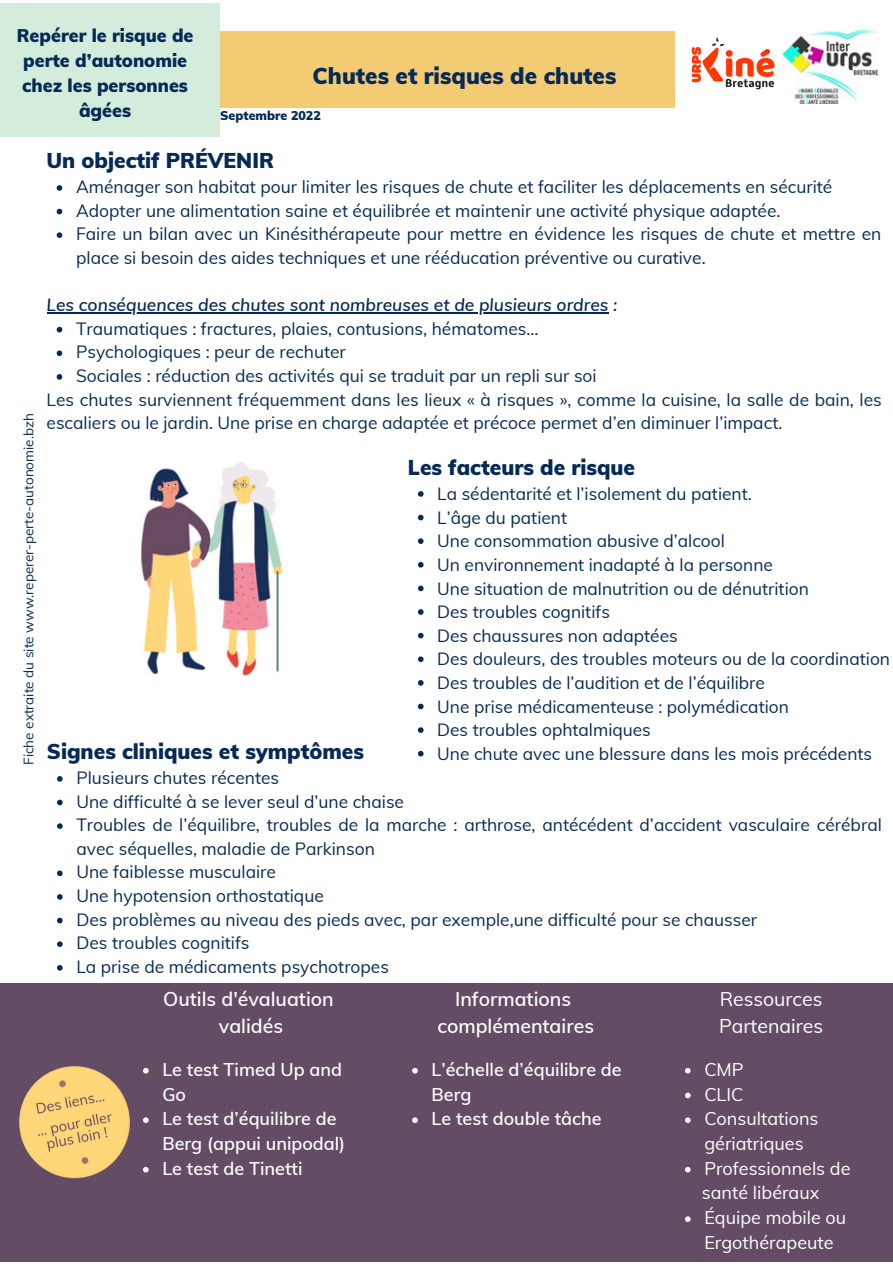
<style>
.page{position:relative;width:893px;height:1264px;background:#fff}
.page>*{position:absolute;margin:0;border:0;box-sizing:border-box;transform-origin:0 0}
.t1{font:900 22.5px "Muli";color:#062a57}
.t2{font:900 21px "Muli";color:#062a57}
.t3{font:600 19.5px/27px "Muli";color:#fff;text-align:center}
.t4{font:19.5px/27px "Muli";color:#fff}
.t5{font:600 18px/24.8px "Muli";color:#fff}
.t6{font:18px/24.8px "Muli";color:#fff}
.t7{font:900 18px/24.8px "Muli";color:#062a57;text-align:center}
.t8{font:17.4px/23.5px "Muli";color:#062a57}
.t9{font:italic 600 17.4px "Muli";color:#062a57}
.t10{font:17.25px/23.5px "Muli";color:#062a57}
.t11{font:13.5px "Muli";color:#062a57}
.t12{font:900 12.45px "Muli";color:#062a57}
</style>
<div class="page">
<div style="left:219px;top:32px;width:455px;height:76px;background:#f3cb73"></div>
<div style="left:0;top:3px;width:219px;height:134px;background:#d4ecdc"></div>
<div style="left:0;top:983px;width:892px;height:279px;background:#634c64"></div>
<img style="left:19px;top:1066px;width:111px;height:113px">
<img style="left:691px;top:37px;width:84px;height:53px">
<img style="left:141px;top:462px;width:141px;height:214px">
<svg style="left:57px;top:185px;width:5px;height:6px"></svg>
<svg style="left:57px;top:209px;width:5px;height:5px"></svg>
<svg style="left:57px;top:232px;width:5px;height:6px"></svg>
<svg style="left:57px;top:327px;width:5px;height:5px"></svg>
<svg style="left:57px;top:350px;width:5px;height:6px"></svg>
<svg style="left:57px;top:374px;width:5px;height:6px"></svg>
<hr style="left:47px;top:312px;width:561px;height:1px;background:#062a57">
<img style="left:782px;top:28px;width:98px;height:76px">
<svg style="left:57px;top:776px;width:6px;height:5px"></svg>
<svg style="left:57px;top:799px;width:6px;height:6px"></svg>
<svg style="left:57px;top:823px;width:6px;height:6px"></svg>
<svg style="left:57px;top:870px;width:6px;height:6px"></svg>
<svg style="left:57px;top:894px;width:6px;height:5px"></svg>
<svg style="left:57px;top:917px;width:6px;height:6px"></svg>
<svg style="left:57px;top:941px;width:6px;height:6px"></svg>
<svg style="left:57px;top:965px;width:6px;height:5px"></svg>
<svg style="left:418px;top:491px;width:5px;height:6px"></svg>
<svg style="left:418px;top:514px;width:5px;height:6px"></svg>
<svg style="left:418px;top:538px;width:5px;height:6px"></svg>
<svg style="left:418px;top:562px;width:5px;height:5px"></svg>
<svg style="left:418px;top:585px;width:5px;height:6px"></svg>
<svg style="left:418px;top:609px;width:5px;height:6px"></svg>
<svg style="left:418px;top:633px;width:5px;height:5px"></svg>
<svg style="left:418px;top:656px;width:5px;height:6px"></svg>
<svg style="left:418px;top:680px;width:5px;height:5px"></svg>
<svg style="left:418px;top:703px;width:5px;height:6px"></svg>
<svg style="left:418px;top:727px;width:5px;height:6px"></svg>
<svg style="left:418px;top:751px;width:5px;height:5px"></svg>
<svg style="left:143px;top:1067px;width:6px;height:6px"></svg>
<svg style="left:143px;top:1117px;width:6px;height:5px"></svg>
<svg style="left:143px;top:1166px;width:6px;height:6px"></svg>
<svg style="left:412px;top:1068px;width:6px;height:5px"></svg>
<svg style="left:412px;top:1117px;width:6px;height:5px"></svg>
<svg style="left:685px;top:1067px;width:5px;height:6px"></svg>
<svg style="left:685px;top:1092px;width:5px;height:6px"></svg>
<svg style="left:685px;top:1117px;width:5px;height:5px"></svg>
<svg style="left:685px;top:1166px;width:5px;height:6px"></svg>
<svg style="left:685px;top:1216px;width:5px;height:5px"></svg>
<p class="t7" style="left:17px;top:23px;width:178px">Repérer le risque de perte d’autonomie chez les personnes âgées</p>
<p class="t1" style="left:312px;top:61px;width:305px">Chutes et risques de chutes</p>
<p class="t12" style="left:220px;top:108px;width:102px">Septembre 2022</p>
<p class="t2" style="left:47px;top:147px;width:229px">Un objectif PRÉVENIR</p>
<p class="t8" style="left:76px;top:175px;width:806px">Aménager son habitat pour limiter les risques de chute et faciliter les déplacements en sécurité Adopter une alimentation saine et équilibrée et maintenir une activité physique adaptée.<br>Faire un bilan avec un Kinésithérapeute pour mettre en évidence les risques de chute et mettre en place si besoin des aides techniques et une rééducation préventive ou curative.</p>
<p class="t9" style="left:47px;top:293px;width:572px">Les conséquences des chutes sont nombreuses et de plusieurs ordres :</p>
<p class="t11" style="left:20px;top:765px;width:353px;rotate:-90deg">Fiche extraite du site www.reperer-perte-autonomie.bzh</p>
<p class="t8" style="left:76px;top:316px;width:522px">Traumatiques : fractures, plaies, contusions, hématomes…<br>Psychologiques : peur de rechuter<br>Sociales : réduction des activités qui se traduit par un repli sur soi</p>
<p class="t8" style="left:47px;top:387px;width:836px">Les chutes surviennent fréquemment dans les lieux « à risques », comme la cuisine, la salle de bain, les escaliers ou le jardin. Une prise en charge adaptée et précoce permet d’en diminuer l’impact.</p>
<p class="t2" style="left:47px;top:738px;width:318px">Signes cliniques et symptômes</p>
<p class="t2" style="left:408px;top:454px;width:229px">Les facteurs de risque</p>
<p class="t10" style="left:437px;top:482px;width:454px">La sédentarité et l’isolement du patient.<br>L’âge du patient<br>Une consommation abusive d’alcool<br>Un environnement inadapté à la personne<br>Une situation de malnutrition ou de dénutrition<br>Des troubles cognitifs<br>Des chaussures non adaptées<br>Des douleurs, des troubles moteurs ou de la coordination Des troubles de l’audition et de l’équilibre<br>Une prise médicamenteuse : polymédication<br>Des troubles ophtalmiques<br>Une chute avec une blessure dans les mois précédents</p>
<p class="t8" style="left:76px;top:765px;width:806px">Plusieurs chutes récentes<br>Une difficulté à se lever seul d’une chaise<br>Troubles de l’équilibre, troubles de la marche : arthrose, antécédent d’accident vasculaire cérébral avec séquelles, maladie de Parkinson<br>Une faiblesse musculaire<br>Une hypotension orthostatique<br>Des problèmes au niveau des pieds avec, par exemple,une difficulté pour se chausser<br>Des troubles cognitifs<br>La prise de médicaments psychotropes</p>
<p class="t3" style="left:163px;top:984px;width:172px">Outils d'évaluation validés</p>
<p class="t5" style="left:162px;top:1056px;width:184px">Le test Timed Up and<br>Go<br>Le test d’équilibre de<br>Berg (appui unipodal)<br>Le test de Tinetti</p>
<p class="t3" style="left:437px;top:984px;width:158px">Informations complémentaires</p>
<p class="t4" style="left:719px;top:984px;width:105px">Ressources<br>Partenaires</p>
<p class="t5" style="left:431px;top:1056px;width:192px">L’échelle d’équilibre de<br>Berg<br>Le test double tâche</p>
<p class="t6" style="left:704px;top:1056px;width:148px">CMP<br>CLIC<br>Consultations gériatriques<br>Professionnels de</p>
<p class="t6" style="left:704px;top:1204px;width:143px">Équipe mobile ou<br>Ergothérapeute</p>
<p class="t6" style="left:702px;top:1180px;width:119px">santé libéraux</p>
</div>
